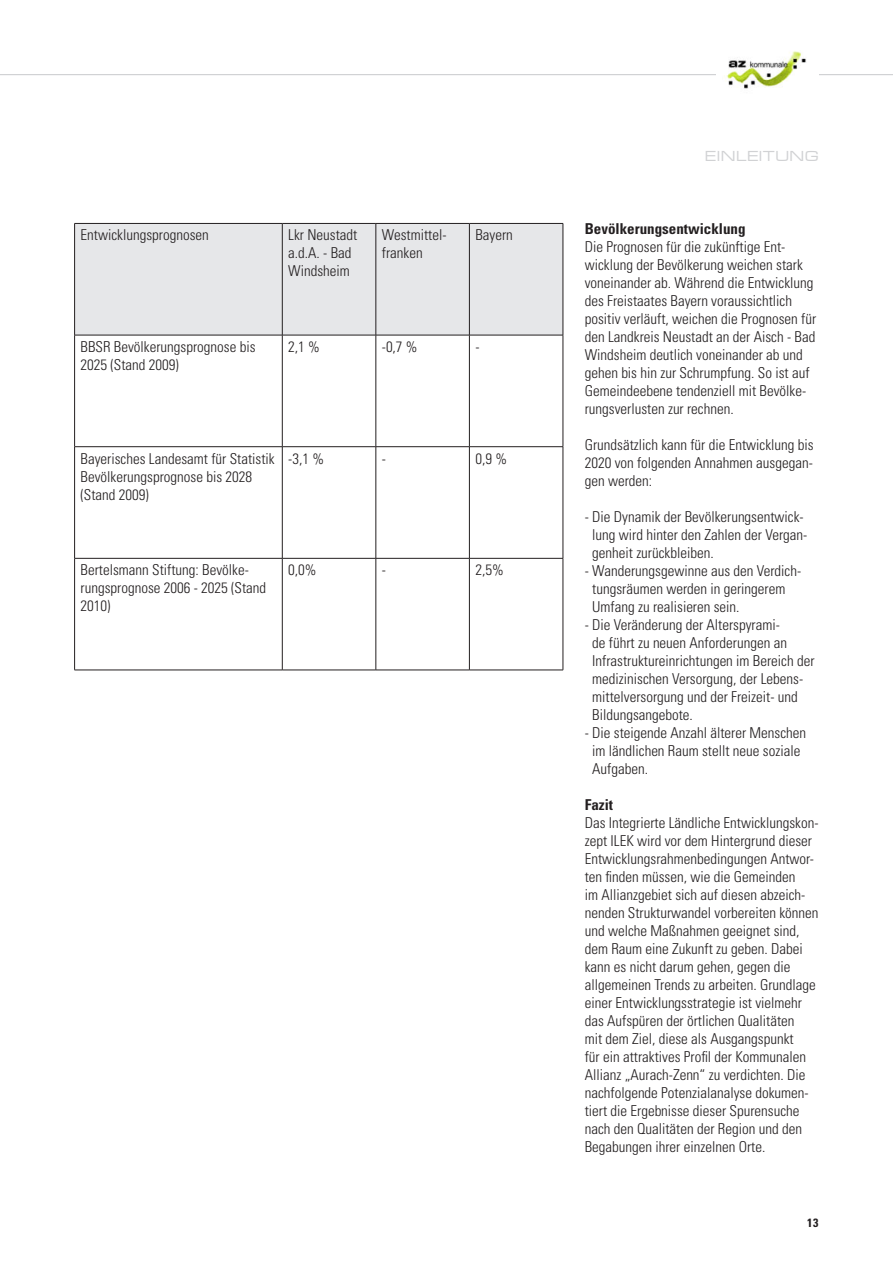
<style>
.page{position:relative;width:893px;height:1263px;background:#fff}
.page>*{position:absolute;margin:0;border:0;box-sizing:border-box;transform-origin:0 0}
.t1{font:300 condensed 15px/18px "Univers LT Std";color:#231f20}
.t2{font:700 condensed 15px "Univers LT Std";color:#231f20}
.t3{font:15px "Microgramma D Medi Exte";letter-spacing:.075em;color:#d1d2d4}
.t4{font:700 condensed 12px "Univers LT Std";color:#231f20}
</style>
<div class="page">
<hr style="left:0;top:74px;width:893px;height:1px;background:#d1d2d4">
<img style="left:716px;top:51px;width:103px;height:38px">
<div style="left:75px;top:224px;width:488px;height:111px;background:#e6e7e9"></div>
<hr style="left:74px;top:224px;width:1px;height:111px;background:#231f20">
<hr style="left:74px;top:223px;width:208px;height:1px;background:#231f20">
<hr style="left:74px;top:670px;width:208px;height:1px;background:#231f20">
<hr style="left:282px;top:224px;width:1px;height:111px;background:#231f20">
<hr style="left:282px;top:223px;width:94px;height:1px;background:#231f20">
<hr style="left:282px;top:670px;width:94px;height:1px;background:#231f20">
<hr style="left:376px;top:670px;width:93px;height:1px;background:#231f20">
<hr style="left:469px;top:670px;width:94px;height:1px;background:#231f20">
<hr style="left:376px;top:224px;width:1px;height:111px;background:#231f20">
<hr style="left:376px;top:223px;width:93px;height:1px;background:#231f20">
<hr style="left:469px;top:224px;width:1px;height:111px;background:#231f20">
<hr style="left:563px;top:224px;width:1px;height:111px;background:#231f20">
<hr style="left:469px;top:223px;width:94px;height:1px;background:#231f20">
<hr style="left:74px;top:335px;width:1px;height:111px;background:#231f20">
<hr style="left:74px;top:335px;width:208px;height:1px;background:#231f20">
<hr style="left:282px;top:335px;width:1px;height:111px;background:#231f20">
<hr style="left:282px;top:335px;width:94px;height:1px;background:#231f20">
<hr style="left:376px;top:335px;width:1px;height:111px;background:#231f20">
<hr style="left:376px;top:335px;width:93px;height:1px;background:#231f20">
<hr style="left:469px;top:335px;width:1px;height:111px;background:#231f20">
<hr style="left:563px;top:335px;width:1px;height:111px;background:#231f20">
<hr style="left:469px;top:335px;width:94px;height:1px;background:#231f20">
<hr style="left:74px;top:447px;width:1px;height:111px;background:#231f20">
<hr style="left:74px;top:446px;width:208px;height:1px;background:#231f20">
<hr style="left:282px;top:447px;width:1px;height:111px;background:#231f20">
<hr style="left:282px;top:446px;width:94px;height:1px;background:#231f20">
<hr style="left:376px;top:447px;width:1px;height:111px;background:#231f20">
<hr style="left:376px;top:446px;width:93px;height:1px;background:#231f20">
<hr style="left:469px;top:447px;width:1px;height:111px;background:#231f20">
<hr style="left:563px;top:447px;width:1px;height:111px;background:#231f20">
<hr style="left:469px;top:446px;width:94px;height:1px;background:#231f20">
<hr style="left:74px;top:558px;width:1px;height:112px;background:#231f20">
<hr style="left:74px;top:558px;width:208px;height:1px;background:#231f20">
<hr style="left:282px;top:558px;width:1px;height:112px;background:#231f20">
<hr style="left:282px;top:558px;width:94px;height:1px;background:#231f20">
<hr style="left:376px;top:558px;width:1px;height:112px;background:#231f20">
<hr style="left:376px;top:558px;width:93px;height:1px;background:#231f20">
<hr style="left:469px;top:558px;width:1px;height:112px;background:#231f20">
<hr style="left:563px;top:558px;width:1px;height:112px;background:#231f20">
<hr style="left:469px;top:558px;width:94px;height:1px;background:#231f20">
<p class="t1" style="left:81px;top:226px;width:130px">Entwicklungsprognosen</p>
<p class="t1" style="left:288px;top:226px;width:71px">Lkr Neustadt a.d.A. - Bad windsheim</p>
<p class="t1" style="left:382px;top:226px;width:66px">westmittel&shy;franken</p>
<p class="t1" style="left:475px;top:226px;width:39px">Bayern</p>
<p class="t1" style="left:81px;top:338px;width:176px">BBSR Bevölkerungsprognose bis<br>2025 (Stand 2009)</p>
<p class="t1" style="left:288px;top:338px;width:33px">2,1 %</p>
<p class="t1" style="left:382px;top:338px;width:37px">-0,7 %</p>
<p class="t1" style="left:475px;top:338px;width:6px">-</p>
<p class="t1" style="left:81px;top:450px;width:196px">Bayerisches Landesamt für Statistik<br>Bevölkerungsprognose bis 2028 (Stand 2009)</p>
<p class="t1" style="left:288px;top:450px;width:37px">-3,1 %</p>
<p class="t1" style="left:382px;top:450px;width:6px">-</p>
<p class="t1" style="left:475px;top:450px;width:33px">0,9 %</p>
<p class="t1" style="left:81px;top:561px;width:187px">Bertelsmann Stiftung: Bevölke&shy;rungsprognose 2006 - 2025 (Stand<br>2010)</p>
<p class="t1" style="left:288px;top:561px;width:30px">0,0%</p>
<p class="t1" style="left:382px;top:561px;width:6px">-</p>
<p class="t1" style="left:475px;top:561px;width:30px">2,5%</p>
<p class="t3" style="left:705px;top:147px;width:115px">EINLEITUNG</p>
<p class="t2" style="left:585px;top:220px;width:162px">Bevölkerungsentwicklung</p>
<p class="t1" style="left:585px;top:238px;width:233px">Die Prognosen für die zukünftige Ent&shy;wicklung der Bevölkerung weichen stark voneinander ab. während die Entwicklung des Freistaates Bayern voraussichtlich positiv verläuft, weichen die Prognosen für den Landkreis Neustadt an der Aisch - Bad windsheim deutlich voneinander ab und gehen bis hin zur Schrumpfung. So ist auf gemeindeebene tendenziell mit Bevölke&shy;rungsverlusten zur rechnen.</p>
<p class="t1" style="left:585px;top:436px;width:231px;text-align:justify">grundsätzlich kann für die Entwicklung bis 2020 von folgenden Annahmen ausgegan&shy;gen werden:</p>
<p class="t1" style="left:592px;top:508px;width:217px;text-indent:-8px">- Die Dynamik der Bevölkerungsentwick&shy;lung wird hinter den Zahlen der Vergan&shy;genheit zurückbleiben.</p>
<p class="t1" style="left:592px;top:562px;width:211px;text-indent:-8px">- wanderungsgewinne aus den Verdich&shy;tungsräumen werden in geringerem<br>Umfang zu realisieren sein.</p>
<p class="t1" style="left:592px;top:616px;width:224px;text-indent:-8px">- Die Veränderung der Alterspyrami-<br>de führt zu neuen Anforderungen an Infrastruktureinrichtungen im Bereich der medizinischen Versorgung, der Lebens&shy;mittelversorgung und der Freizeit- und Bildungsangebote.</p>
<p class="t1" style="left:592px;top:724px;width:216px;text-indent:-8px">- Die steigende Anzahl älterer Menschen im ländlichen Raum stellt neue soziale<br>Aufgaben.</p>
<p class="t2" style="left:585px;top:796px;width:30px">Fazit</p>
<p class="t1" style="left:585px;top:814px;width:235px">Das Integrierte Ländliche Entwicklungskon&shy;zept ILEK wird vor dem Hintergrund dieser Entwicklungsrahmenbedingungen Antwor&shy;ten finden müssen, wie die gemeinden<br>im Allianzgebiet sich auf diesen abzeich&shy;nenden Strukturwandel vorbereiten können und welche Maßnahmen geeignet sind, dem Raum eine Zukunft zu geben. Dabei kann es nicht darum gehen, gegen die allgemeinen Trends zu arbeiten. grundlage einer Entwicklungsstrategie ist vielmehr das Aufspüren der örtlichen Qualitäten<br>mit dem Ziel, diese als Ausgangspunkt<br>für ein attraktives Profil der Kommunalen Allianz „Aurach-Zenn“ zu verdichten. Die nachfolgende Potenzialanalyse dokumen&shy;tiert die Ergebnisse dieser Spurensuche nach den Qualitäten der Region und den Begabungen ihrer einzelnen Orte.</p>
<p class="t4" style="left:807px;top:1215px;width:13px">13</p>
</div>
